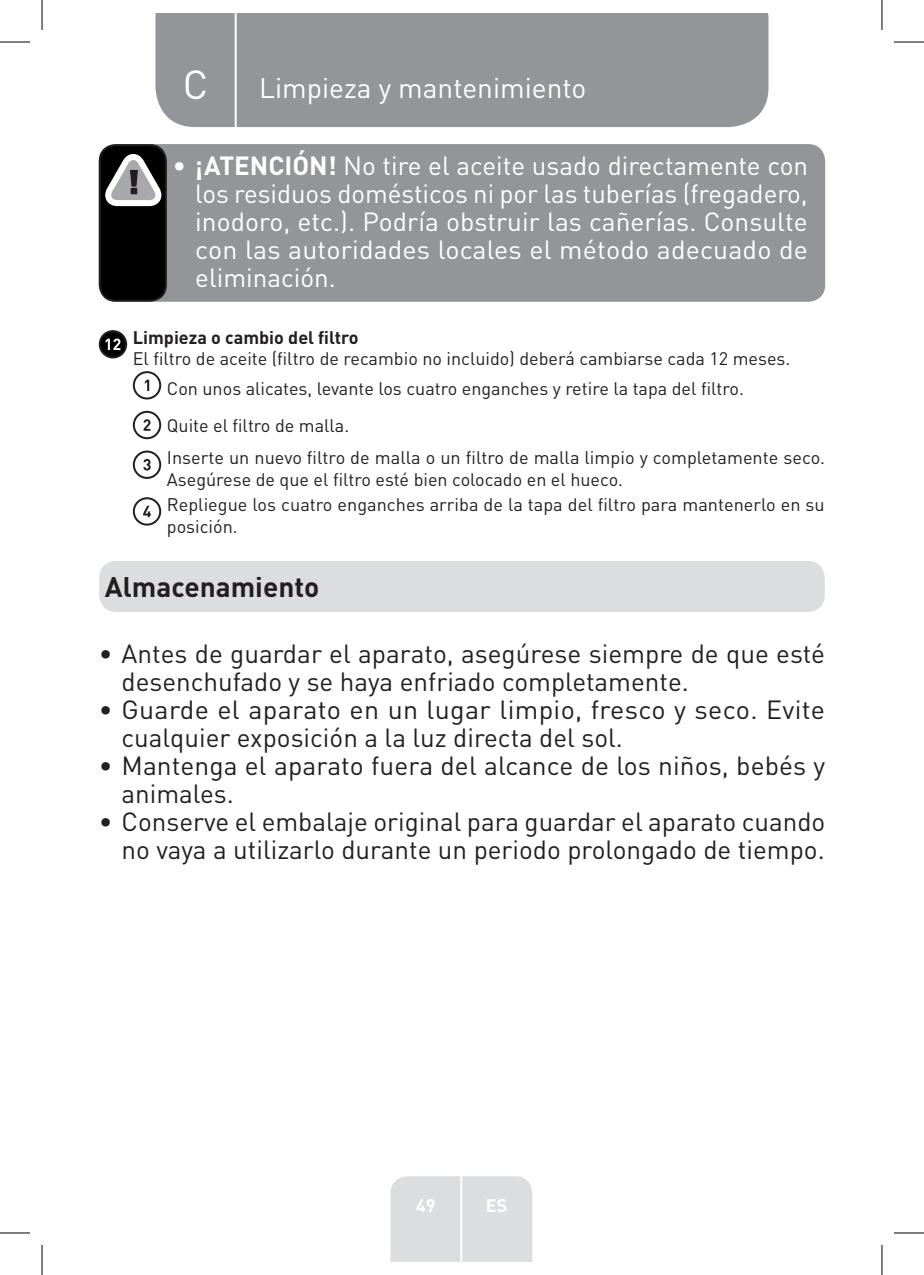
<style>
.page{position:relative;width:924px;height:1275px;background:#fff}
.page>*{position:absolute;margin:0;border:0;box-sizing:border-box;transform-origin:0 0}
.t1{font:40px "DIN Pro";color:#fff}
.TitreGauche__gabarit{font:28px "DIN Pro";color:#fff}
.Headline-01{font:700 28px "DIN Pro";color:#231f20}
.t2{font:26px/28px "DIN Pro";color:#231f20}
.t3{font:26px/28px "DIN Pro";letter-spacing:.005em;color:#fff;text-align:justify}
.Body{font:18px/21.6px "DIN Pro";color:#231f20}
.Body-2{font:700 18px "DIN Pro";color:#231f20}
.t4{font:700 18px "DIN Pro";color:#fff}
.s1{font-weight:700}
</style>
<div class="page">
<div style="left:155px;top:14px;width:613px;height:113px;background:#939598"></div>
<div style="left:390px;top:1176px;width:142px;height:85px;background:#dcdddf"></div>
<hr style="left:460px;top:1153px;width:2px;height:108px;background:#fff">
<hr style="left:234px;top:14px;width:2px;height:116px;background:#fff">
<div style="left:99px;top:144px;width:725px;height:158px;background:#939598;border-radius:17px"></div>
<div style="left:100px;top:145px;width:66px;height:156px;background:#000;border-radius:16px"></div>
<div style="left:99px;top:144px;width:68px;height:158px;border:2px solid #231f20;border-radius:16px"></div>
<svg style="left:105px;top:154px;width:57px;height:52px"></svg>
<div style="left:100px;top:331px;width:26px;height:26px;background:#000;border-radius:50%"></div>
<div style="left:99px;top:330px;width:28px;height:28px;border:2px solid #231f20;border-radius:50%"></div>
<svg style="left:105px;top:338px;width:15px;height:12px"></svg>
<svg style="left:134px;top:372px;width:26px;height:26px"></svg>
<div style="left:133px;top:371px;width:28px;height:28px;border:2px solid #231f20;border-radius:50%"></div>
<svg style="left:145px;top:380px;width:4px;height:11px"></svg>
<div style="left:133px;top:411px;width:28px;height:28px;border:2px solid #231f20;border-radius:50%"></div>
<svg style="left:143px;top:419px;width:7px;height:12px"></svg>
<svg style="left:134px;top:451px;width:26px;height:27px"></svg>
<div style="left:133px;top:450px;width:28px;height:29px;border:2px solid #231f20;border-radius:50%"></div>
<svg style="left:143px;top:459px;width:8px;height:11px"></svg>
<div style="left:133px;top:497px;width:28px;height:28px;border:2px solid #231f20;border-radius:50%"></div>
<svg style="left:143px;top:506px;width:8px;height:11px"></svg>
<div style="left:99px;top:561px;width:725px;height:51px;background:#dcdddf;border-radius:17px"></div>
<hr style="left:0;top:42px;width:30px;height:1px;background:#000">
<hr style="left:893px;top:42px;width:30px;height:1px;background:#000">
<hr style="left:0;top:1232px;width:30px;height:1px;background:#000">
<hr style="left:893px;top:1232px;width:30px;height:1px;background:#000">
<hr style="left:42px;top:0;width:1px;height:30px;background:#000">
<hr style="left:42px;top:1245px;width:1px;height:30px;background:#000">
<hr style="left:881px;top:0;width:1px;height:30px;background:#000">
<hr style="left:881px;top:1245px;width:1px;height:30px;background:#000">
<p class="t1" style="left:183px;top:57px;width:27px">C</p>
<p class="TitreGauche__gabarit" style="left:259px;top:69px;width:328px">Limpieza y mantenimiento</p>
<p class="t3" style="left:195px;top:151px;width:614px;text-indent:-23px">• <span class="s1">¡ATENCIÓN!</span> No tire el aceite usado directamente con los residuos domésticos ni por las tuberías (fregadero, inodoro, etc.). Podría obstruir las cañerías. Consulte con las autoridades locales el método adecuado de eliminación.</p>
<p class="Body-2" style="left:133px;top:325px;width:227px">Limpieza o cambio del filtro</p>
<p class="Body" style="left:133px;top:347px;width:658px">El filtro de aceite (filtro de recambio no incluido) deberá cambiarse cada 12 meses.</p>
<p class="Body" style="left:167px;top:377px;width:578px">Con unos alicates, levante los cuatro enganches y retire la tapa del filtro.</p>
<p class="Body" style="left:167px;top:414px;width:184px">Quite el filtro de malla.</p>
<p class="Body" style="left:167px;top:446px;width:659px">Inserte un nuevo filtro de malla o un filtro de malla limpio y completamente seco.<br>Asegúrese de que el filtro esté bien colocado en el hueco.</p>
<p class="Body" style="left:167px;top:493px;width:659px">Repliegue los cuatro enganches arriba de la tapa del filtro para mantenerlo en su posición.</p>
<p class="Headline-01" style="left:105px;top:568px;width:216px">Almacenamiento</p>
<p class="t2" style="left:121px;top:638px;width:704px;text-indent:-23px">• Antes de guardar el aparato, asegúrese siempre de que esté desenchufado y se haya enfriado completamente.</p>
<p class="t2" style="left:121px;top:694px;width:704px;text-indent:-23px">• Guarde el aparato en un lugar limpio, fresco y seco. Evite cualquier exposición a la luz directa del sol.</p>
<p class="t2" style="left:121px;top:750px;width:705px;text-indent:-23px">• Mantenga el aparato fuera del alcance de los niños, bebés y animales.</p>
<p class="t2" style="left:99px;top:806px;width:727px;text-align:right">• Conserve el embalaje original para guardar el aparato cuando no vaya a utilizarlo durante un periodo prolongado de tiempo.</p>
<p class="t4" style="left:416px;top:1192px;width:21px">49</p>
<p class="t4" style="left:485px;top:1192px;width:23px">ES</p>
</div>
